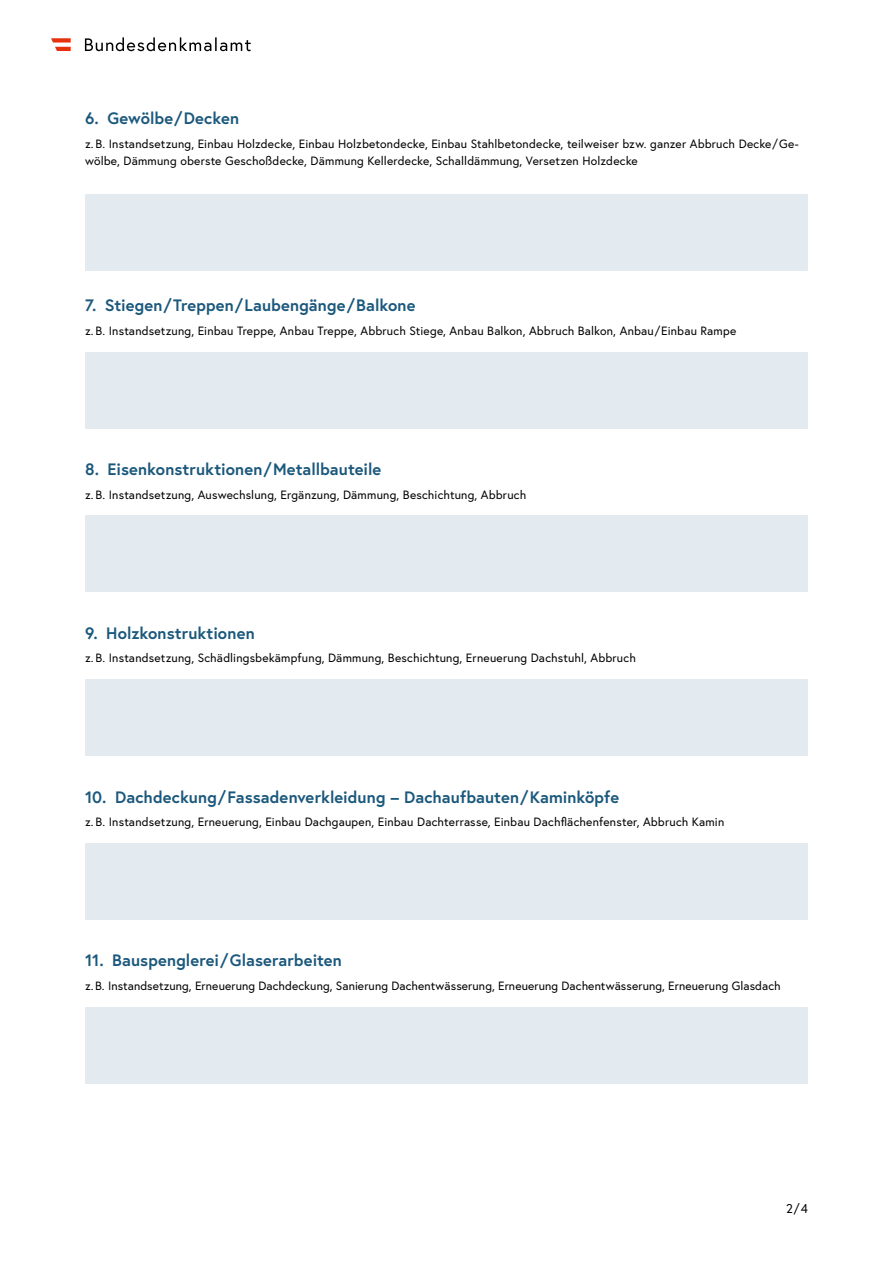
<style>
.page{position:relative;width:893px;height:1263px;background:#fff}
.page>*{position:absolute;margin:0;border:0;box-sizing:border-box;transform-origin:0 0}
.ol_nummerierte_Liste_als_h2{font:700 16.5px "Europa Austria";letter-spacing:.005em;color:#1b587c}
.t1{font:12.75px "Europa Austria";color:#000}
.p_small{font:12px/16.8px "Europa Austria";letter-spacing:.015em;color:#000}
</style>
<div class="page">
<svg style="left:85px;top:37px;width:166px;height:14px"></svg>
<svg style="left:51px;top:38px;width:20px;height:13px"></svg>
<div style="left:85px;top:195px;width:723px;height:76px;background:#e4ebf0"></div>
<div style="left:85px;top:352px;width:723px;height:76px;background:#e4ebf0"></div>
<div style="left:85px;top:516px;width:723px;height:76px;background:#e4ebf0"></div>
<div style="left:85px;top:679px;width:723px;height:77px;background:#e4ebf0"></div>
<div style="left:85px;top:843px;width:723px;height:76px;background:#e4ebf0"></div>
<div style="left:85px;top:1007px;width:723px;height:76px;background:#e4ebf0"></div>
<h2 class="ol_nummerierte_Liste_als_h2" style="left:85px;top:107px;width:156px">6. Gewölbe/Decken</h2>
<p class="p_small" style="left:85px;top:135px;width:715px">z. B. Instandsetzung, Einbau Holzdecke, Einbau Holzbetondecke, Einbau Stahlbetondecke, teilweiser bzw. ganzer Abbruch Decke/Ge&shy;wölbe, Dämmung oberste Geschoßdecke, Dämmung Kellerdecke, Schalldämmung, Versetzen Holzdecke</p>
<h2 class="ol_nummerierte_Liste_als_h2" style="left:85px;top:294px;width:332px">7. Stiegen/Treppen/Laubengänge/Balkone</h2>
<p class="p_small" style="left:85px;top:322px;width:653px">z. B. Instandsetzung, Einbau Treppe, Anbau Treppe, Abbruch Stiege, Anbau Balkon, Abbruch Balkon, Anbau/Einbau Rampe</p>
<h2 class="ol_nummerierte_Liste_als_h2" style="left:85px;top:458px;width:298px">8. Eisenkonstruktionen/Metallbauteile</h2>
<p class="p_small" style="left:85px;top:486px;width:443px">z. B. Instandsetzung, Auswechslung, Ergänzung, Dämmung, Beschichtung, Abbruch</p>
<h2 class="ol_nummerierte_Liste_als_h2" style="left:85px;top:622px;width:171px">9. Holzkonstruktionen</h2>
<p class="p_small" style="left:85px;top:649px;width:552px">z. B. Instandsetzung, Schädlingsbekämpfung, Dämmung, Beschichtung, Erneuerung Dachstuhl, Abbruch</p>
<h2 class="ol_nummerierte_Liste_als_h2" style="left:85px;top:786px;width:536px">10. Dachdeckung/Fassadenverkleidung – Dachaufbauten/Kaminköpfe</h2>
<p class="p_small" style="left:85px;top:813px;width:641px">z. B. Instandsetzung, Erneuerung, Einbau Dachgaupen, Einbau Dachterrasse, Einbau Dachflächenfenster, Abbruch Kamin</p>
<h2 class="ol_nummerierte_Liste_als_h2" style="left:85px;top:949px;width:258px">11. Bauspenglerei/Glaserarbeiten</h2>
<p class="p_small" style="left:85px;top:977px;width:697px">z.B. Instandsetzung, Erneuerung Dachdeckung, Sanierung Dachentwässerung, Erneuerung Dachentwässerung, Erneuerung Glasdach</p>
<p class="t1" style="left:786px;top:1200px;width:23px">2/4</p>
</div>
